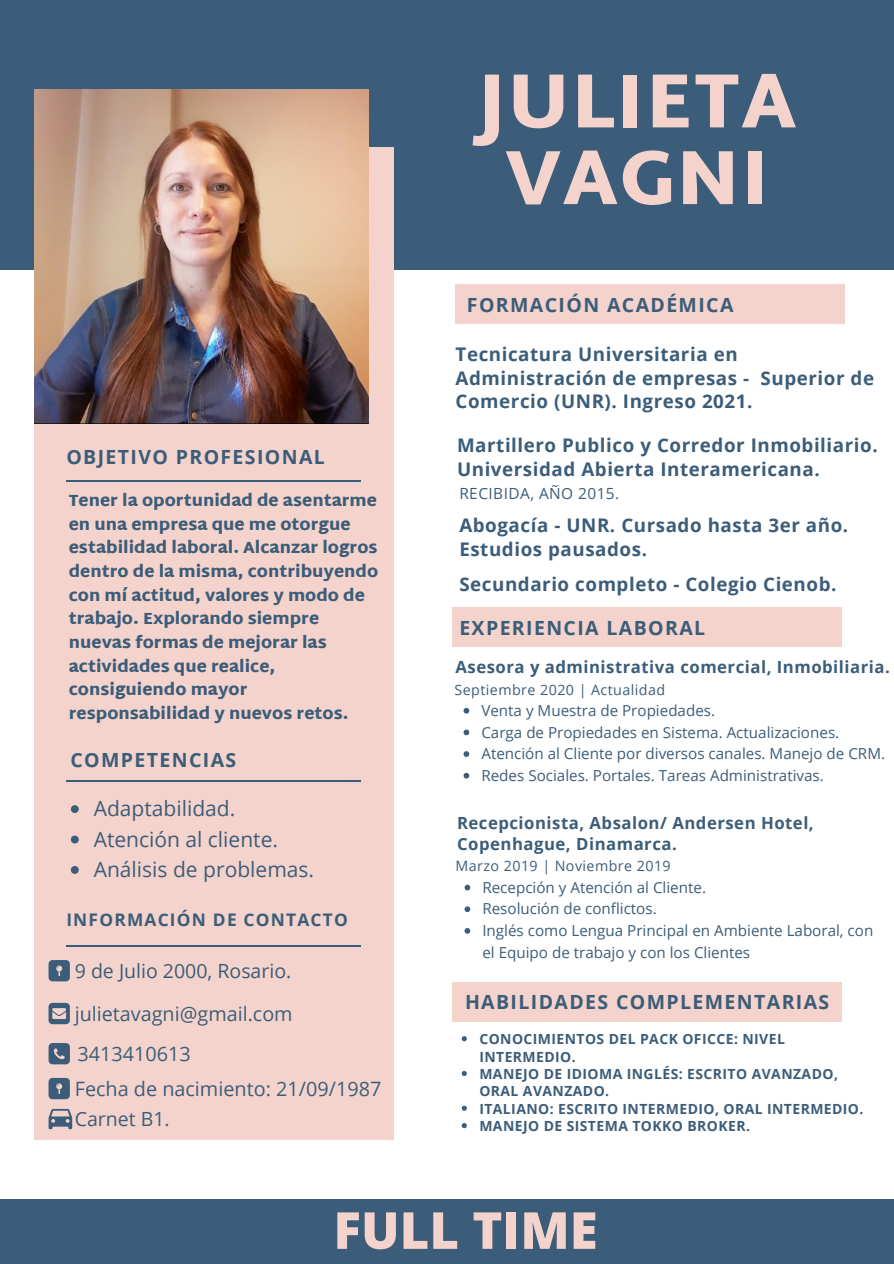
<style>
.page{position:relative;width:894px;height:1264px;background:#fff}
.page>*{position:absolute;margin:0;border:0;box-sizing:border-box;transform-origin:0 0}
.t1{font:900 77.7px/76.7px "Martel Sans";letter-spacing:.02em;color:#f4d3cc;text-align:center}
.t2{font:800 51px "Open Sans";color:#f4d3cc}
.t3{font:21px "Open Sans";color:#3c5d79}
.t4{font:19.8px "Open Sans";color:#3c5d79}
.t5{font:700 19.5px "Open Sans";letter-spacing:.07em;color:#3c5d79}
.t6{font:19.5px "Open Sans";color:#3c5d79}
.t7{font:700 18.75px/23.7px "Open Sans";letter-spacing:.03em;color:#3c5d79}
.t8{font:700 17.4px "Open Sans";letter-spacing:.07em;color:#3c5d79}
.t9{font:700 16.65px/21.5px "Open Sans";letter-spacing:.03em;color:#3c5d79}
.t10{font:900 16.5px/23.7px "Martel Sans";color:#3c5d79}
.t11{font:15.45px "Open Sans";letter-spacing:.03em;color:#3c5d79}
.t12{font:15.15px/21.6px "Open Sans";color:#3c5d79}
.t13{font:14.25px "Open Sans";letter-spacing:.03em;color:#3c5d79}
.t14{font:700 13.95px/17.4px "Open Sans";letter-spacing:.03em;color:#3c5d79}
</style>
<div class="page">
<div style="left:0;top:0;width:893px;height:270px;background:#3c5d79"></div>
<div style="left:0;top:1198px;width:893px;height:65px;background:#3c5d79"></div>
<div style="left:452px;top:607px;width:389px;height:40px;background:#f4d3cc"></div>
<div style="left:454px;top:285px;width:390px;height:39px;background:#f4d3cc"></div>
<div style="left:34px;top:147px;width:360px;height:992px;background:#f4d3cc"></div>
<hr style="left:66px;top:480px;width:294px;height:1px;background:#3c5d79">
<hr style="left:66px;top:945px;width:294px;height:1px;background:#3c5d79">
<hr style="left:66px;top:780px;width:294px;height:1px;background:#3c5d79">
<img style="left:34px;top:89px;width:334px;height:334px">
<svg style="left:48px;top:960px;width:22px;height:21px"></svg>
<svg style="left:48px;top:1002px;width:22px;height:22px"></svg>
<svg style="left:49px;top:1043px;width:21px;height:21px"></svg>
<svg style="left:48px;top:1077px;width:22px;height:22px"></svg>
<div style="left:452px;top:982px;width:389px;height:39px;background:#f4d3cc"></div>
<svg style="left:49px;top:1108px;width:23px;height:21px"></svg>
<svg style="left:71px;top:805px;width:8px;height:8px"></svg>
<svg style="left:71px;top:835px;width:8px;height:8px"></svg>
<svg style="left:71px;top:866px;width:8px;height:7px"></svg>
<svg style="left:461px;top:1036px;width:5px;height:5px"></svg>
<svg style="left:461px;top:1071px;width:5px;height:5px"></svg>
<svg style="left:461px;top:1105px;width:5px;height:5px"></svg>
<svg style="left:461px;top:1123px;width:5px;height:5px"></svg>
<svg style="left:463px;top:708px;width:6px;height:5px"></svg>
<svg style="left:463px;top:729px;width:6px;height:6px"></svg>
<svg style="left:463px;top:751px;width:6px;height:6px"></svg>
<svg style="left:463px;top:772px;width:6px;height:6px"></svg>
<svg style="left:464px;top:884px;width:6px;height:6px"></svg>
<svg style="left:464px;top:906px;width:6px;height:6px"></svg>
<svg style="left:464px;top:928px;width:6px;height:5px"></svg>
<p class="t1" style="left:478px;top:62px;width:320px">JULIETA<br>VAGNI</p>
<p class="t5" style="left:467px;top:291px;width:268px">FORMACIÓN ACADÉMICA</p>
<p class="t5" style="left:66px;top:443px;width:260px">OBJETIVO PROFESIONAL</p>
<p class="t10" style="left:69px;top:488px;width:311px">Tener la oportunidad de asentarme en una empresa que me otorgue estabilidad laboral. Alcanzar logros dentro de la misma, contribuyendo con mí actitud, valores y modo de trabajo. Explorando siempre nuevas formas de mejorar las actividades que realice, consiguiendo mayor responsabilidad y nuevos retos.</p>
<p class="t5" style="left:70px;top:746px;width:167px">COMPETENCIAS</p>
<p class="t3" style="left:94px;top:794px;width:143px">Adaptabilidad.</p>
<p class="t3" style="left:94px;top:824px;width:186px">Atención al cliente.</p>
<p class="t3" style="left:94px;top:854px;width:222px">Análisis de problemas.</p>
<p class="t8" style="left:66px;top:907px;width:283px">INFORMACIÓN DE CONTACTO</p>
<p class="t6" style="left:75px;top:957px;width:218px">9 de Julio 2000, Rosario.</p>
<p class="t4" style="left:75px;top:1000px;width:219px">julietavagni@gmail.com</p>
<p class="t4" style="left:77px;top:1040px;width:115px">3413410613</p>
<p class="t4" style="left:75px;top:1074px;width:308px">Fecha de nacimiento: 21/09/1987</p>
<p class="t6" style="left:75px;top:1105px;width:96px">Carnet B1.</p>
<p class="t7" style="left:455px;top:342px;width:420px">Tecnicatura Universitaria en<br>Administración de empresas - Superior de<br>Comercio (UNR). Ingreso 2021.</p>
<p class="t7" style="left:457px;top:433px;width:422px">Martillero Publico y Corredor Inmobiliario.<br>Universidad Abierta Interamericana.</p>
<p class="t11" style="left:459px;top:482px;width:161px">RECIBIDA, AÑO 2015.</p>
<p class="t7" style="left:459px;top:513px;width:390px">Abogacía - UNR. Cursado hasta 3er año.<br>Estudios pausados.</p>
<p class="t7" style="left:459px;top:571px;width:378px">Secundario completo - Colegio Cienob.</p>
<p class="t5" style="left:459px;top:613px;width:247px">EXPERIENCIA LABORAL</p>
<p class="t9" style="left:455px;top:656px;width:435px">Asesora y administrativa comercial, Inmobiliaria.</p>
<p class="t13" style="left:454px;top:679px;width:212px">Septiembre 2020 | Actualidad</p>
<p class="t12" style="left:481px;top:699px;width:235px">Venta y Muestra de Propiedades.</p>
<p class="t12" style="left:481px;top:720px;width:359px">Carga de Propiedades en Sistema. Actualizaciones.</p>
<p class="t12" style="left:481px;top:742px;width:405px">Atención al Cliente por diversos canales. Manejo de CRM.</p>
<p class="t12" style="left:481px;top:764px;width:344px">Redes Sociales. Portales. Tareas Administrativas.</p>
<p class="t9" style="left:457px;top:811px;width:358px">Recepcionista, Absalon/ Andersen Hotel,<br>Copenhague, Dinamarca.</p>
<p class="t13" style="left:455px;top:856px;width:216px">Marzo 2019 | Noviembre 2019</p>
<p class="t12" style="left:482px;top:876px;width:225px">Recepción y Atención al Cliente.</p>
<p class="t12" style="left:482px;top:897px;width:176px">Resolución de conflictos.</p>
<p class="t12" style="left:482px;top:919px;width:392px">Inglés como Lengua Principal en Ambiente Laboral, con el Equipo de trabajo y con los Clientes</p>
<p class="t5" style="left:465px;top:988px;width:366px">HABILIDADES COMPLEMENTARIAS</p>
<p class="t14" style="left:479px;top:1030px;width:307px">CONOCIMIENTOS DEL PACK OFICCE: NIVEL<br>INTERMEDIO.</p>
<p class="t14" style="left:479px;top:1064px;width:360px">MANEJO DE IDIOMA INGLÉS: ESCRITO AVANZADO,<br>ORAL AVANZADO.</p>
<p class="t14" style="left:479px;top:1099px;width:385px">ITALIANO: ESCRITO INTERMEDIO, ORAL INTERMEDIO.</p>
<p class="t14" style="left:479px;top:1117px;width:272px">MANEJO DE SISTEMA TOKKO BROKER.</p>
<p class="t2" style="left:333px;top:1194px;width:266px">FULL TIME</p>
</div>
